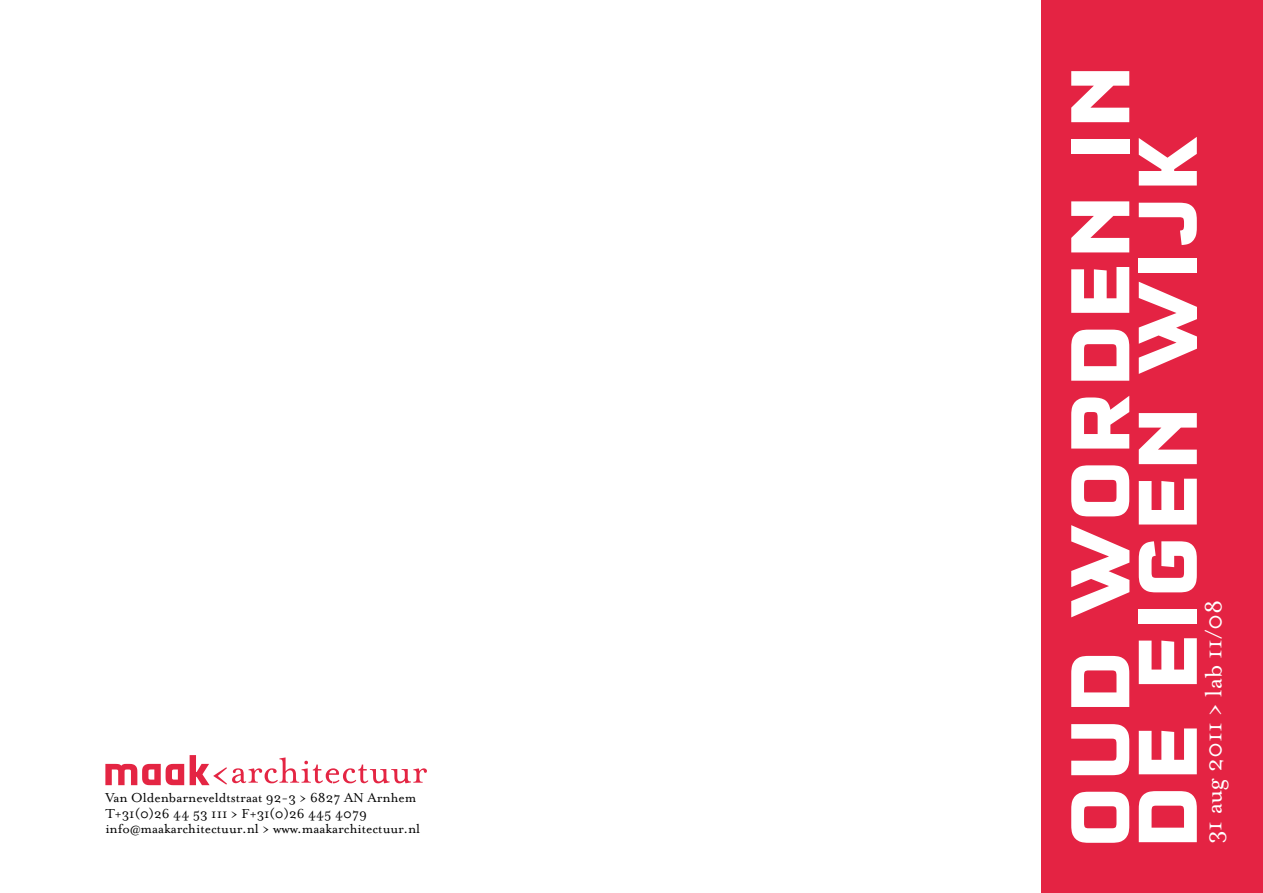
<style>
.page{position:relative;width:1263px;height:893px;background:#fff}
.page>*{position:absolute;margin:0;border:0;box-sizing:border-box;transform-origin:0 0}
.t1{font:700 87px/67.5px "Q Type Cond";color:#fff}
.t2{font:27px "Mrs Eaves Roman";color:#fff}
.t3{font:14.85px/15.8px "Mrs Eaves Roman";color:#000}
</style>
<div class="page">
<div style="left:1042px;top:0;width:221px;height:893px;background:#e42343"></div>
<svg style="left:105px;top:764px;width:79px;height:21px"></svg>
<svg style="left:190px;top:755px;width:237px;height:30px"></svg>
<p class="t3" style="left:105px;top:790px;width:316px">Van Oldenbarneveldtstraat 92-3 &gt; 6827 AN Arnhem<br>T+31(0)26 44 53 111 &gt; F+31(0)26 445 4079 info@maakarchitectuur.nl &gt; www.maakarchitectuur.nl</p>
<h1 class="t1" style="left:1066px;top:851px;width:790px;rotate:-90deg">oud worden in de eigen wijk</h1>
<h2 class="t2" style="left:1199px;top:844px;width:246px;rotate:-90deg">31 aug 2011 &gt; lab 11/08</h2>
</div>
